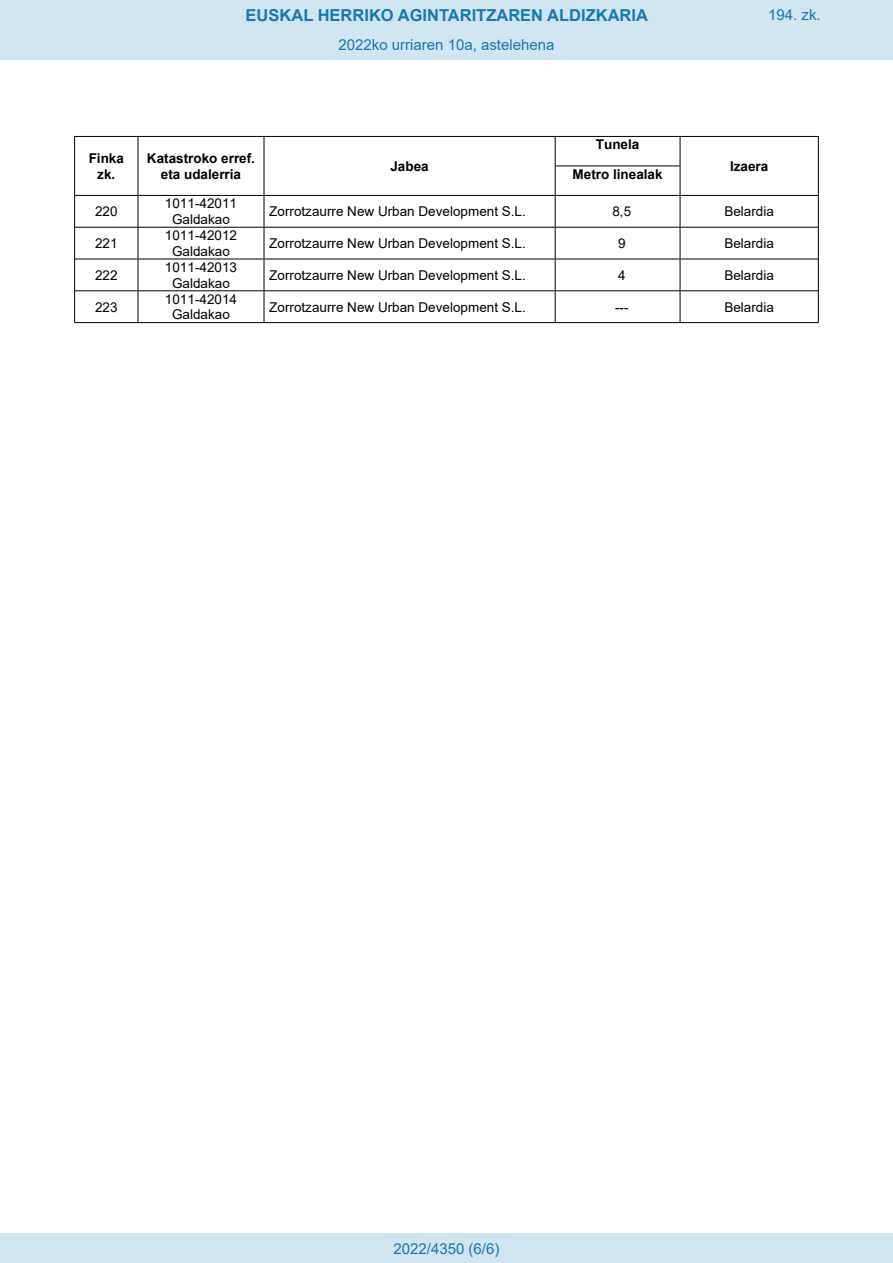
<style>
.page{position:relative;width:893px;height:1263px;background:#fff}
.page>*{position:absolute;margin:0;border:0;box-sizing:border-box;transform-origin:0 0}
.t1{font:700 16.5px "Arial";color:#1879ad}
.Paginacion_Centro{font:15px "Arial";color:#1879ad}
.t2{font:13.5px/15.5px "Arial";color:#000;text-align:center}
.t3{font:700 13.5px/15.5px "Arial";color:#000;text-align:center}
</style>
<div class="page">
<hr style="left:74px;top:137px;width:1px;height:185px;background:#000">
<hr style="left:138px;top:137px;width:1px;height:90px;background:#000">
<hr style="left:138px;top:228px;width:1px;height:31px;background:#000">
<hr style="left:138px;top:259px;width:1px;height:31px;background:#000">
<hr style="left:138px;top:291px;width:1px;height:31px;background:#000">
<hr style="left:264px;top:137px;width:1px;height:90px;background:#000">
<hr style="left:264px;top:228px;width:1px;height:31px;background:#000">
<hr style="left:264px;top:259px;width:1px;height:31px;background:#000">
<hr style="left:264px;top:291px;width:1px;height:31px;background:#000">
<hr style="left:555px;top:137px;width:1px;height:58px;background:#000">
<hr style="left:555px;top:196px;width:1px;height:31px;background:#000">
<hr style="left:555px;top:228px;width:1px;height:31px;background:#000">
<hr style="left:555px;top:259px;width:1px;height:31px;background:#000">
<hr style="left:555px;top:291px;width:1px;height:31px;background:#000">
<hr style="left:680px;top:137px;width:1px;height:58px;background:#000">
<hr style="left:680px;top:196px;width:1px;height:31px;background:#000">
<hr style="left:680px;top:228px;width:1px;height:31px;background:#000">
<hr style="left:680px;top:259px;width:1px;height:31px;background:#000">
<hr style="left:680px;top:291px;width:1px;height:31px;background:#000">
<hr style="left:818px;top:137px;width:1px;height:185px;background:#000">
<hr style="left:74px;top:136px;width:745px;height:1px;background:#000">
<hr style="left:556px;top:166px;width:124px;height:1px;background:#000">
<hr style="left:75px;top:195px;width:63px;height:1px;background:#000">
<hr style="left:138px;top:195px;width:126px;height:1px;background:#000">
<hr style="left:264px;top:195px;width:554px;height:1px;background:#000">
<hr style="left:75px;top:227px;width:743px;height:1px;background:#000">
<hr style="left:75px;top:259px;width:743px;height:1px;background:#000">
<hr style="left:75px;top:290px;width:743px;height:1px;background:#000">
<hr style="left:74px;top:322px;width:745px;height:1px;background:#000">
<div style="left:0;top:0;width:893px;height:60px;background:#d0e5f0"></div>
<div style="left:0;top:1233px;width:893px;height:30px;background:#d0e5f0"></div>
<p class="t1" style="left:246px;top:3px;width:404px">EUSKAL HERRIKO AGINTARITZAREN ALDIZKARIA</p>
<p class="Paginacion_Centro" style="left:768px;top:5px;width:54px">194. zk.</p>
<p class="Paginacion_Centro" style="left:338px;top:35px;width:217px">2022ko urriaren 10a, astelehena</p>
<p class="t3" style="left:89px;top:151px;width:37px">Finka zk.</p>
<p class="t3" style="left:147px;top:151px;width:110px">Katastroko erref. eta udalerria</p>
<p class="t3" style="left:390px;top:158px;width:40px">Jabea</p>
<p class="t3" style="left:596px;top:137px;width:45px">Tunela</p>
<p class="t3" style="left:573px;top:167px;width:92px">Metro linealak</p>
<p class="t3" style="left:730px;top:158px;width:40px">Izaera</p>
<p class="t2" style="left:95px;top:204px;width:24px">220</p>
<p class="t2" style="left:165px;top:196px;width:74px">1011-42011<br>Galdakao</p>
<p class="t2" style="left:269px;top:204px;width:258px">Zorrotzaurre New Urban Development S.L.</p>
<p class="t2" style="left:612px;top:204px;width:20px">8,5</p>
<p class="t2" style="left:724px;top:204px;width:51px">Belardia</p>
<p class="t2" style="left:95px;top:235px;width:24px">221</p>
<p class="t2" style="left:165px;top:228px;width:74px">1011-42012<br>Galdakao</p>
<p class="t2" style="left:269px;top:235px;width:258px">Zorrotzaurre New Urban Development S.L.</p>
<p class="t2" style="left:618px;top:235px;width:9px">9</p>
<p class="t2" style="left:724px;top:235px;width:51px">Belardia</p>
<p class="t2" style="left:95px;top:267px;width:24px">222</p>
<p class="t2" style="left:165px;top:259px;width:74px">1011-42013<br>Galdakao</p>
<p class="t2" style="left:269px;top:267px;width:258px">Zorrotzaurre New Urban Development S.L.</p>
<p class="t2" style="left:618px;top:267px;width:9px">4</p>
<p class="t2" style="left:724px;top:267px;width:51px">Belardia</p>
<p class="t2" style="left:95px;top:299px;width:24px">223</p>
<p class="t2" style="left:165px;top:291px;width:74px">1011-42014<br>Galdakao</p>
<p class="t2" style="left:269px;top:299px;width:258px">Zorrotzaurre New Urban Development S.L.</p>
<p class="t2" style="left:615px;top:299px;width:15px">---</p>
<p class="t2" style="left:724px;top:299px;width:51px">Belardia</p>
<p class="Paginacion_Centro" style="left:393px;top:1238px;width:107px">2022/4350 (6/6)</p>
</div>
